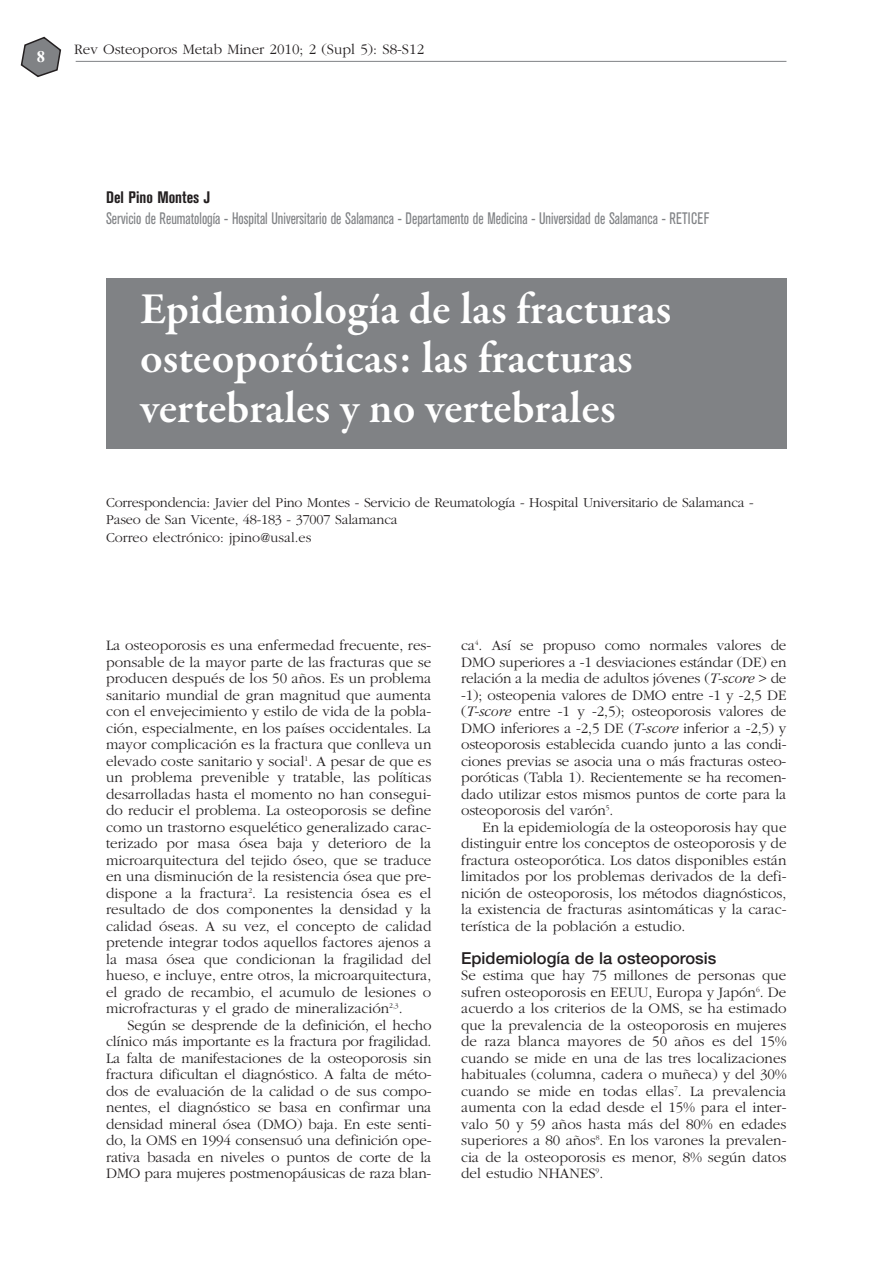
<style>
.page{position:relative;width:893px;height:1263px;background:#fff}
.page>*{position:absolute;margin:0;border:0;box-sizing:border-box;transform-origin:0 0}
.t1{font:600 45px/49.5px "Garamond Premr Pro";color:#fff}
.t2{font:condensed 16.5px "Akzidenz Grotesk BE";color:#808285;scale:.9 1}
.t3{font:500 16.5px "Helvetica Neue";color:#231f20}
.t4{font:700 condensed 16.5px "Akzidenz Grotesk BE";color:#231f20}
.t5{font:700 16.5px "Times New Roman";color:#fff}
.t6{font:300 15px/16.5px "Garamond";color:#231f20;text-align:justify}
.t7{font:300 14.25px/17.1px "Garamond";letter-spacing:-.015em;color:#231f20}
.s1{font-style:italic}
</style>
<div class="page">
<hr style="left:76px;top:61px;width:710px;height:1px;background:#808285">
<svg style="left:21px;top:37px;width:40px;height:40px"></svg>
<div style="left:106px;top:278px;width:680px;height:170px;background:#808285"></div>
<p class="t5" style="left:37px;top:51px;width:10px">8</p>
<p class="t6" style="left:74px;top:42px;width:351px">Rev Osteoporos Metab Miner 2010; 2 (Supl 5): S8-S12</p>
<p class="t4" style="left:106px;top:192px;width:106px">Del Pino Montes J</p>
<p class="t2" style="left:106px;top:213px;width:672px">Servicio de Reumatología - Hospital Universitario de Salamanca - Departamento de Medicina - Universidad de Salamanca - RETICEF</p>
<h1 class="t1" style="left:140px;top:287px;width:533px">Epidemiología de las fracturas osteoporóticas: las fracturas vertebrales y no vertebrales</h1>
<p class="t7" style="left:106px;top:495px;width:649px">Correspondencia: Javier del Pino Montes - Servicio de Reumatología - Hospital Universitario de Salamanca -<br>Paseo de San Vicente, 48-183 - 37007 Salamanca<br>Correo electrónico: jpino@usal.es</p>
<p class="t6" style="left:106px;top:638px;width:327px">La osteoporosis es una enfermedad frecuente, res&shy;ponsable de la mayor parte de las fracturas que se producen después de los 50 años. Es un problema sanitario mundial de gran magnitud que aumenta con el envejecimiento y estilo de vida de la pobla&shy;ción, especialmente, en los países occidentales. La mayor complicación es la fractura que conlleva un elevado coste sanitario y social<sup>1</sup>. A pesar de que es un problema prevenible y tratable, las políticas desarrolladas hasta el momento no han consegui&shy;do reducir el problema. La osteoporosis se define como un trastorno esquelético generalizado carac&shy;terizado por masa ósea baja y deterioro de la microarquitectura del tejido óseo, que se traduce en una disminución de la resistencia ósea que pre&shy;dispone a la fractura<sup>2</sup>. La resistencia ósea es el resultado de dos componentes la densidad y la calidad óseas. A su vez, el concepto de calidad pretende integrar todos aquellos factores ajenos a la masa ósea que condicionan la fragilidad del hueso, e incluye, entre otros, la microarquitectura, el grado de recambio, el acumulo de lesiones o microfracturas y el grado de mineralización<sup>2,3</sup>.</p>
<p class="t6" style="left:106px;top:1018px;width:327px;text-indent:21px">Según se desprende de la definición, el hecho clínico más importante es la fractura por fragilidad.<br>La falta de manifestaciones de la osteoporosis sin fractura dificultan el diagnóstico. A falta de méto&shy;dos de evaluación de la calidad o de sus compo&shy;nentes, el diagnóstico se basa en confirmar una densidad mineral ósea (DMO) baja. En este senti&shy;do, la OMS en 1994 consensuó una definición ope&shy;rativa basada en niveles o puntos de corte de la DMO para mujeres postmenopáusicas de raza blan-</p>
<p class="t6" style="left:461px;top:638px;width:327px">ca<sup>4</sup>. Así se propuso como normales valores de DMO superiores a -1 desviaciones estándar (DE) en relación a la media de adultos jóvenes (<span class="s1">T-score</span> &gt; de -1); osteopenia valores de DMO entre -1 y -2,5 DE (<span class="s1">T-score</span> entre -1 y -2,5); osteoporosis valores de DMO inferiores a -2,5 DE (<span class="s1">T-score</span> inferior a -2,5) y osteoporosis establecida cuando junto a las condi&shy;ciones previas se asocia una o más fracturas osteo&shy;poróticas (Tabla 1). Recientemente se ha recomen&shy;dado utilizar estos mismos puntos de corte para la osteoporosis del varón<sup>5</sup>.</p>
<p class="t6" style="left:461px;top:820px;width:327px;text-indent:21px">En la epidemiología de la osteoporosis hay que distinguir entre los conceptos de osteoporosis y de fractura osteoporótica. Los datos disponibles están limitados por los problemas derivados de la defi&shy;nición de osteoporosis, los métodos diagnósticos, la existencia de fracturas asintomáticas y la carac&shy;terística de la población a estudio.</p>
<p class="t3" style="left:461px;top:952px;width:257px">Epidemiología de la osteoporosis</p>
<p class="t6" style="left:461px;top:968px;width:327px">Se estima que hay 75 millones de personas que sufren osteoporosis en EEUU, Europa y Japón<sup>6</sup>. De acuerdo a los criterios de la OMS, se ha estimado que la prevalencia de la osteoporosis en mujeres de raza blanca mayores de 50 años es del 15% cuando se mide en una de las tres localizaciones habituales (columna, cadera o muñeca) y del 30% cuando se mide en todas ellas<sup>7</sup>. La prevalencia aumenta con la edad desde el 15% para el inter&shy;valo 50 y 59 años hasta más del 80% en edades superiores a 80 años<sup>8</sup>. En los varones la prevalen&shy;cia de la osteoporosis es menor, 8% según datos del estudio NHANES<sup>9</sup>.</p>
</div>
